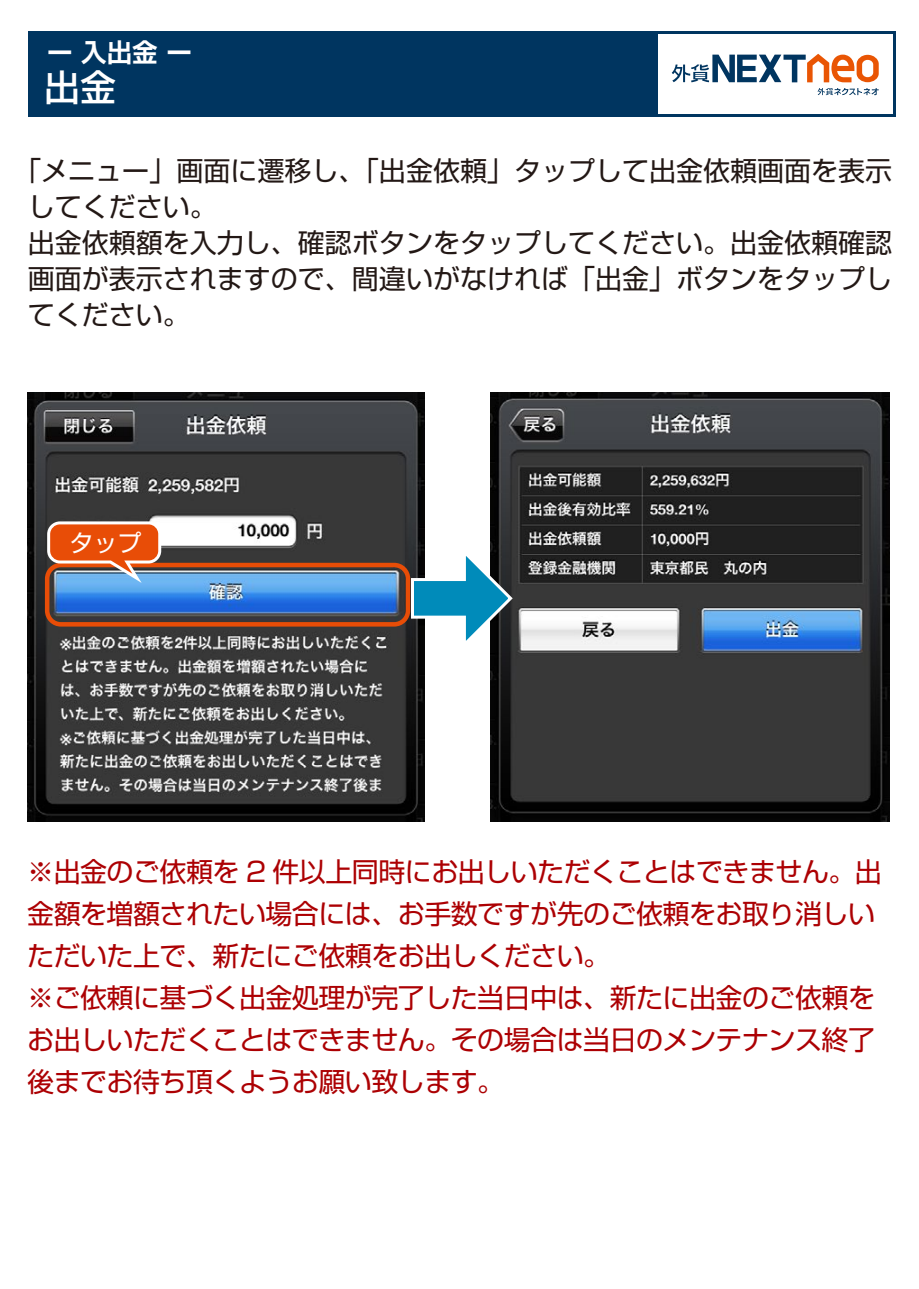
<style>
.page{position:relative;width:919px;height:1289px;background:#fff}
.page>*{position:absolute;margin:0;border:0;box-sizing:border-box;transform-origin:0 0}
.t1{font:500 36px "Shin Go Pro";color:#fff}
.t2{font:27px/42px "Shin Go Pro";letter-spacing:-.02em;color:#ac0003}
.t3{font:27px/36px "Shin Go Pro";color:#231815}
.t4{font:700 25.5px "Shin Go Pro De";color:#fff}
.t5{font:24px "Shin Go Pro";color:#fff}
</style>
<div class="page">
<div style="left:28px;top:31px;width:867px;height:85px;background:#003560"></div>
<div style="left:658px;top:35px;width:234px;height:79px;background:#fff"></div>
<svg style="left:817px;top:88px;width:61px;height:7px"></svg>
<svg style="left:671px;top:54px;width:207px;height:28px"></svg>
<img style="left:28px;top:392px;width:396px;height:430px">
<img style="left:491px;top:392px;width:398px;height:430px">
<svg style="left:409px;top:545px;width:106px;height:106px"></svg>
<div style="left:45px;top:563px;width:365px;height:63px;border:4px solid #e84d07;border-radius:14px"></div>
<svg style="left:47px;top:521px;width:114px;height:62px;background:#ca7553"></svg>
<p class="t4" style="left:47px;top:32px;width:146px">ー 入出金 ー</p>
<h1 class="t1" style="left:44px;top:58px;width:73px">出金</h1>
<p class="t3" style="left:28px;top:149px;width:865px;text-indent:-13px">「メニュー」画面に遷移し、「出金依頼」タップして出金依頼画面を表示してください。<br>出金依頼額を入力し、確認ボタンをタップしてください。出金依頼確認画面が表示されますので、間違いがなければ「出金」ボタンをタップしてください。</p>
<p class="t5" style="left:69px;top:523px;width:74px">タップ</p>
<p class="t2" style="left:27px;top:847px;width:856px">※出金のご依頼を 2 件以上同時にお出しいただくことはできません。出金額を増額されたい場合には、お手数ですが先のご依頼をお取り消しいただいた上で、新たにご依頼をお出しください。<br>※ご依頼に基づく出金処理が完了した当日中は、新たに出金のご依頼をお出しいただくことはできません。その場合は当日のメンテナンス終了後までお待ち頂くようお願い致します。</p>
</div>
